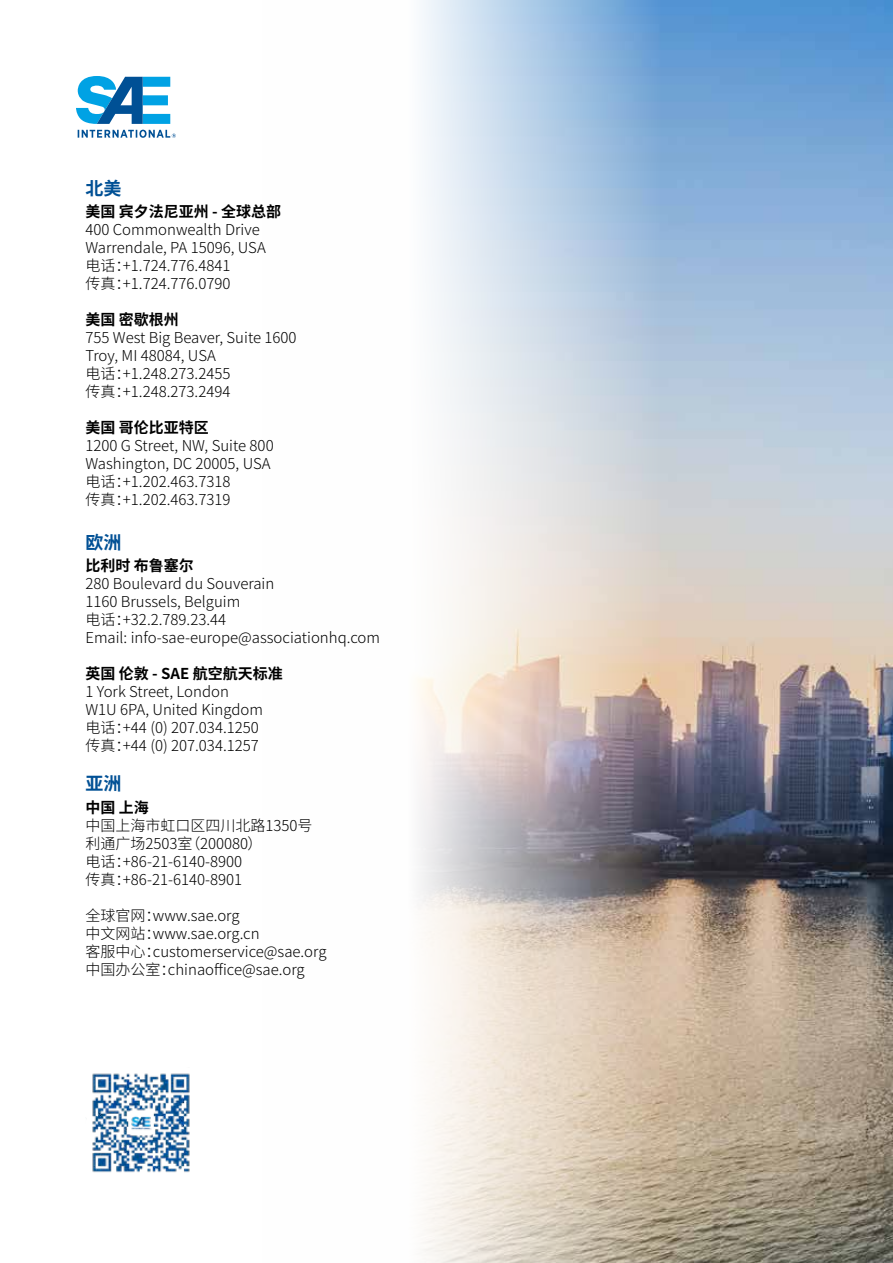
<style>
.page{position:relative;width:893px;height:1263px;background:#fff}
.page>*{position:absolute;margin:0;border:0;box-sizing:border-box;transform-origin:0 0}
.t1{font:700 18px "Source Han Sans CN";color:#005095}
.t2{font:300 15px/18px "Source Han Sans CN";color:#000}
.t3{font:700 15px "Source Han Sans CN";color:#000}
</style>
<div class="page">
<img style="left:417px;top:0;width:476px;height:1263px">
<svg style="left:76px;top:76px;width:100px;height:62px"></svg>
<img style="left:92px;top:1073px;width:98px;height:100px">
<p class="t1" style="left:85px;top:178px;width:37px">北美</p>
<p class="t3" style="left:85px;top:203px;width:197px">美国 宾夕法尼亚州 - 全球总部</p>
<p class="t2" style="left:85px;top:221px;width:182px">400 Commonwealth Drive<br>Warrendale, PA 15096, USA电话：+1.724.776.4841<br>传真：+1.724.776.0790</p>
<p class="t3" style="left:85px;top:311px;width:95px">美国 密歇根州</p>
<p class="t2" style="left:85px;top:329px;width:213px">755 West Big Beaver, Suite 1600<br>Troy, MI 48084, USA<br>电话：+1.248.273.2455<br>传真：+1.248.273.2494</p>
<p class="t3" style="left:85px;top:419px;width:125px">美国 哥伦比亚特区</p>
<p class="t2" style="left:85px;top:437px;width:190px">1200 G Street, NW, Suite 800<br>Washington, DC 20005, USA电话：+1.202.463.7318<br>传真：+1.202.463.7319</p>
<p class="t1" style="left:85px;top:532px;width:37px">欧洲</p>
<p class="t3" style="left:85px;top:557px;width:110px">比利时 布鲁塞尔</p>
<p class="t2" style="left:85px;top:575px;width:296px">280 Boulevard du Souverain<br>1160 Brussels, Belguim<br>电话：+32.2.789.23.44<br>Email: info-sae-europe@associationhq.com</p>
<p class="t3" style="left:85px;top:665px;width:199px">英国 伦敦 - SAE 航空航天标准</p>
<p class="t2" style="left:85px;top:683px;width:179px">1 York Street, London<br>W1U 6PA, United Kingdom电话：+44 (0) 207.034.1250传真：+44 (0) 207.034.1257</p>
<p class="t1" style="left:85px;top:774px;width:37px">亚洲</p>
<p class="t3" style="left:85px;top:799px;width:65px">中国 上海</p>
<p class="t2" style="left:85px;top:816px;width:229px">中国上海市虹口区四川北路1350号利通广场2503室（200080）<br>电话：+86-21-6140-8900<br>传真：+86-21-6140-8901</p>
<p class="t2" style="left:85px;top:906px;width:243px">全球官网：www.sae.org<br>中文网站：www.sae.org.cn<br>客服中心：customerservice@sae.org中国办公室：chinaoffice@sae.org</p>
</div>
